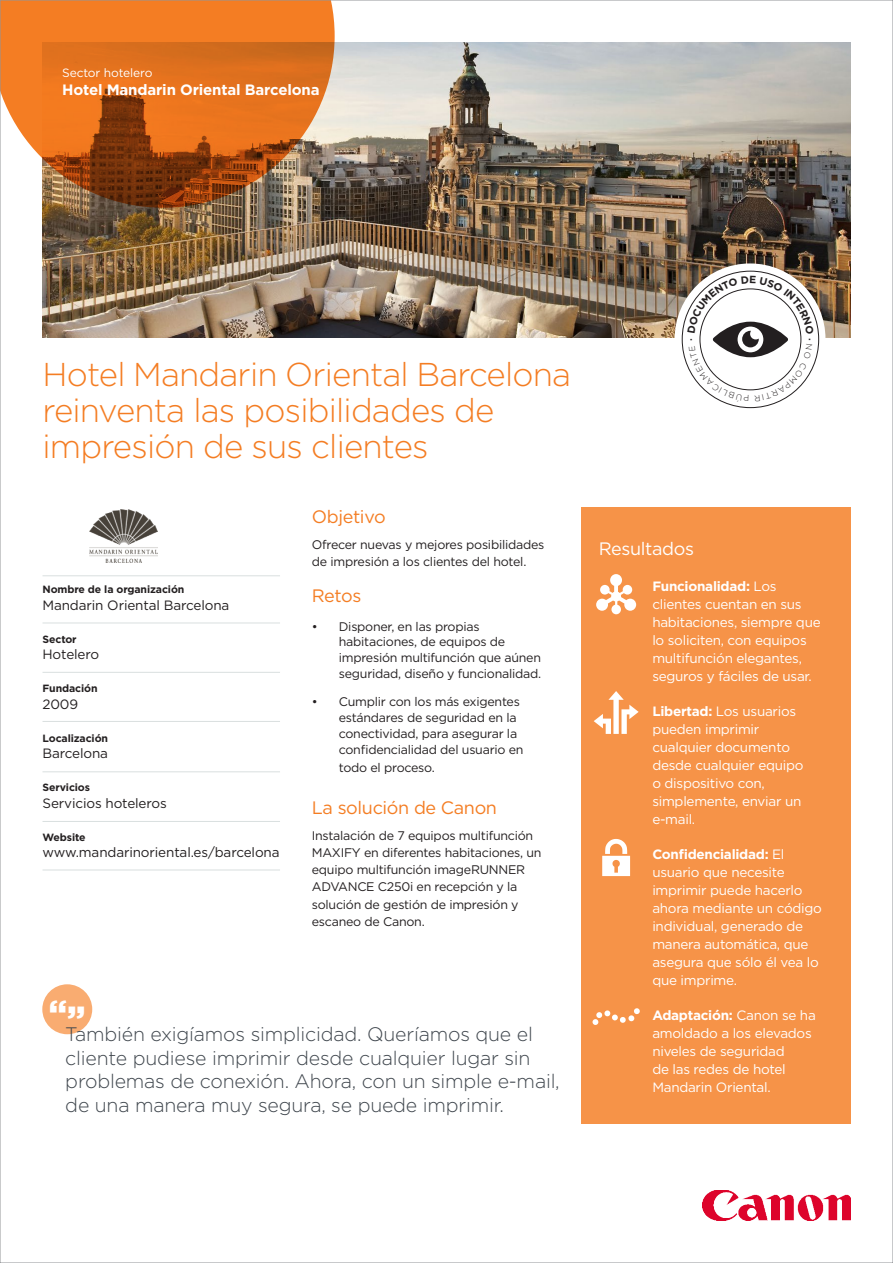
<style>
.page{position:relative;width:893px;height:1263px;background:#fff}
.page>*{position:absolute;margin:0;border:0;box-sizing:border-box;transform-origin:0 0}
.t1{font:900 33.45px "Gotham";color:#fff}
.t2{font:300 33px/36px "Gotham";letter-spacing:-.025em;color:#f47d23}
.t3{font:300 19.5px/23.4px "Gotham";letter-spacing:-.01em;color:#3f464d}
.t4{font:18px "Gotham";letter-spacing:-.02em;color:#f47d23}
.t5{font:18px "Gotham";letter-spacing:-.02em;color:#fff}
.Body_Copy_Bold{font:700 15px "Gotham";letter-spacing:-.01em;color:#fff}
.t6{font:13.5px/18px "Gotham";letter-spacing:-.02em;color:#fff}
.Body_Copy_Bold-2{font:13.5px "Gotham";letter-spacing:-.01em;color:#231f20}
.t7{font:12.45px/15.8px "Gotham";letter-spacing:-.02em;color:#231f20}
.t8{font:12px "Gotham";letter-spacing:-.01em;color:#fff}
.Body_Copy{font:700 10.5px "Gotham";letter-spacing:-.01em;color:#231f20}
.t9{font:500 10.5px "Gotham";color:#231f20}
.s1{font-weight:700}
</style>
<div class="page">
<div style="left:581px;top:507px;width:269px;height:617px;background:#f69348"></div>
<svg style="left:602px;top:839px;width:28px;height:37px"></svg>
<svg style="left:592px;top:1019px;width:7px;height:6px"></svg>
<svg style="left:596px;top:1012px;width:6px;height:6px"></svg>
<div style="left:604px;top:1010px;width:7px;height:6px;background:#fff;border-radius:3px"></div>
<div style="left:612px;top:1014px;width:6px;height:7px;background:#fff;border-radius:3px"></div>
<svg style="left:620px;top:1017px;width:6px;height:6px"></svg>
<div style="left:628px;top:1015px;width:7px;height:6px;background:#fff;border-radius:3px"></div>
<svg style="left:634px;top:1008px;width:6px;height:6px"></svg>
<img style="left:43px;top:43px;width:807px;height:294px">
<svg style="left:2px;top:2px;width:333px;height:206px;background:#ce722f"></svg>
<div style="left:42px;top:984px;width:50px;height:50px;background:#f9ac71;border-radius:50%"></div>
<img style="left:702px;top:1190px;width:148px;height:30px">
<hr style="left:43px;top:721px;width:237px;height:1px;background:#d9dfdf">
<hr style="left:43px;top:623px;width:237px;height:1px;background:#d9dfdf">
<hr style="left:43px;top:575px;width:237px;height:1px;background:#d9dfdf">
<hr style="left:43px;top:870px;width:237px;height:1px;background:#d9dfdf">
<hr style="left:43px;top:672px;width:237px;height:1px;background:#d9dfdf">
<hr style="left:43px;top:771px;width:237px;height:1px;background:#d9dfdf">
<hr style="left:43px;top:821px;width:237px;height:1px;background:#d9dfdf">
<img style="left:90px;top:509px;width:67px;height:53px">
<svg style="left:594px;top:691px;width:45px;height:43px"></svg>
<svg style="left:596px;top:574px;width:40px;height:40px"></svg>
<svg style="left:675px;top:263px;width:150px;height:151px"></svg>
<svg style="left:687px;top:276px;width:127px;height:126px"></svg>
<p class="t8" style="left:62px;top:65px;width:92px">Sector hotelero</p>
<p class="Body_Copy_Bold" style="left:62px;top:79px;width:259px">Hotel Mandarin Oriental Barcelona</p>
<p class="t2" style="left:43px;top:356px;width:530px">Hotel Mandarin Oriental Barcelona reinventa las posibilidades de impresión de sus clientes</p>
<p class="Body_Copy" style="left:43px;top:582px;width:143px">Nombre de la organización</p>
<p class="Body_Copy_Bold-2" style="left:43px;top:596px;width:188px">Mandarin Oriental Barcelona</p>
<p class="Body_Copy" style="left:43px;top:632px;width:36px">Sector</p>
<p class="Body_Copy_Bold-2" style="left:43px;top:646px;width:58px">Hotelero</p>
<p class="Body_Copy" style="left:43px;top:681px;width:57px">Fundación</p>
<p class="Body_Copy_Bold-2" style="left:43px;top:695px;width:37px">2009</p>
<p class="Body_Copy" style="left:43px;top:731px;width:67px">Localización</p>
<p class="Body_Copy_Bold-2" style="left:43px;top:745px;width:67px">Barcelona</p>
<p class="Body_Copy" style="left:43px;top:780px;width:49px">Servicios</p>
<p class="Body_Copy_Bold-2" style="left:43px;top:794px;width:126px">Servicios hoteleros</p>
<p class="Body_Copy" style="left:43px;top:830px;width:45px">Website</p>
<p class="Body_Copy_Bold-2" style="left:43px;top:844px;width:239px">www.mandarinoriental.es/barcelona</p>
<p class="t4" style="left:312px;top:506px;width:75px">Objetivo</p>
<p class="t7" style="left:312px;top:536px;width:234px;line-height:17.2px">Ofrecer nuevas y mejores posibilidades de impresión a los clientes del hotel.</p>
<p class="t4" style="left:312px;top:584px;width:51px">Retos</p>
<p class="t7" style="left:339px;top:618px;width:204px;text-indent:-27px">• Disponer, en las propias habitaciones, de equipos de impresión multifunción que aúnen seguridad, diseño y funcionalidad.</p>
<p class="t7" style="left:339px;top:694px;width:186px;text-indent:-27px">• Cumplir con los más exigentes estándares de seguridad en la conectividad, para asegurar la confidencialidad del usuario en</p>
<p class="t7" style="left:339px;top:759px;width:97px">todo el proceso.</p>
<p class="t4" style="left:312px;top:796px;width:187px">La solución de Canon</p>
<p class="t7" style="left:312px;top:826px;width:231px;line-height:17.2px">Instalación de 7 equipos multifunción<br>MAXIFY en diferentes habitaciones, un equipo multifunción imageRUNNER<br>ADVANCE C250i en recepción y la solución de gestión de impresión y escaneo de Canon.</p>
<p class="t1" style="left:49px;top:992px;width:38px">“”</p>
<p class="t3" style="left:65px;top:1022px;width:496px">También exigíamos simplicidad. Queríamos que el cliente pudiese imprimir desde cualquier lugar sin problemas de conexión. Ahora, con un simple e-mail, de una manera muy segura, se puede imprimir.</p>
<p class="t9" style="left:684px;top:341px;width:4px;rotate:-90deg">·</p>
<p class="t5" style="left:599px;top:537px;width:97px">Resultados</p>
<p class="t9" style="left:817px;top:338px;width:4px;rotate:90deg">·</p>
<p class="t6" style="left:652px;top:576px;width:170px"><span class="s1">Funcionalidad:</span> Los clientes cuentan en sus habitaciones, siempre que lo soliciten, con equipos multifunción elegantes, seguros y fáciles de usar.</p>
<p class="t6" style="left:652px;top:701px;width:153px"><span class="s1">Libertad:</span> Los usuarios pueden imprimir cualquier documento desde cualquier equipo o dispositivo con, simplemente, enviar un e-mail.</p>
<p class="t6" style="left:652px;top:844px;width:171px"><span class="s1">Confidencialidad:</span> El usuario que necesite imprimir puede hacerlo ahora mediante un código individual, generado de manera automática, que asegura que sólo él vea lo que imprime.</p>
<p class="t6" style="left:652px;top:1005px;width:165px"><span class="s1">Adaptación:</span> Canon se ha amoldado a los elevados niveles de seguridad<br>de las redes de hotel<br>Mandarin Oriental.</p>
</div>
